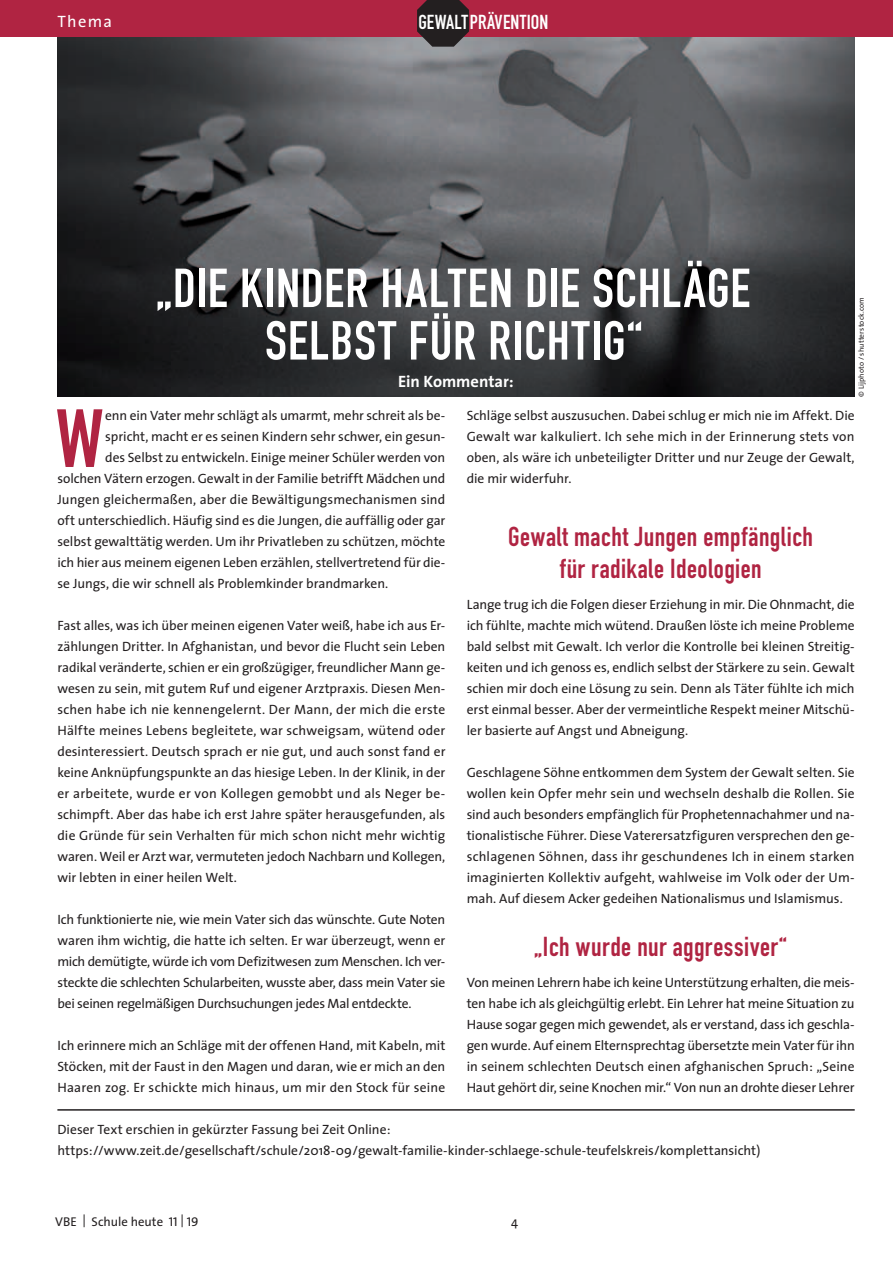
<style>
.page{position:relative;width:893px;height:1263px;background:#fff}
.page>*{position:absolute;margin:0;border:0;box-sizing:border-box;transform-origin:0 0}
.t1{font:700 81px "DIN Condensed";color:#b02442}
.t2{font:700 54px/52.5px "DIN Condensed";letter-spacing:.015em;color:#fff;text-align:center}
.t3{font:700 27px/31.5px "DIN Condensed";letter-spacing:.02em;color:#b02442;text-align:center}
.t4{font:19.95px "DIN Engschrift";letter-spacing:.01em;color:#fff}
.t5{font:700 16.5px "The Sans";letter-spacing:-.005em;color:#fff}
.t6{font:16.5px "The Sans";letter-spacing:.08em;color:#fff}
.t7{font:13.5px/21px "The Sans";letter-spacing:-.005em;color:#231f20;text-align:justify}
.t8{font:12.75px "The Sans";color:#231f20}
.t9{font:7.5px "The Sans";letter-spacing:.015em;color:#231f20}
.s1{font-family:"The Sans Caps"}
</style>
<div class="page">
<img style="left:57px;top:37px;width:798px;height:359px">
<div style="left:0;top:0;width:893px;height:37px;background:#b02442"></div>
<hr style="left:57px;top:1109px;width:798px;height:2px;background:#231f20">
<svg style="left:417px;top:0;width:52px;height:47px;background:#352a2d"></svg>
<p class="t6" style="left:57px;top:8px;width:56px">Thema</p>
<h3 class="t4" style="left:418px;top:10px;width:131px">GEWALTPRÄVENTION</h3>
<h2 class="t2" style="left:157px;top:262px;width:595px">„DIE KINDER HALTEN DIE SCHLÄGE<br>SELBST FÜR RICHTIG“</h2>
<p class="t5" style="left:398px;top:368px;width:117px">Ein Kommentar:</p>
<p class="t9" style="left:855px;top:396px;width:101px;rotate:-90deg">© Lijphoto / shutterstock.com</p>
<h1 class="t1" style="left:56px;top:384px;width:50px">W</h1>
<p class="t7" style="left:105px;top:405px;width:342px">enn ein Vater mehr schlägt als umarmt, mehr schreit als be-</p>
<p class="t7" style="left:105px;top:426px;width:342px">spricht, macht er es seinen Kindern sehr schwer, ein gesun-</p>
<p class="t7" style="left:105px;top:447px;width:342px">des Selbst zu entwickeln. Einige meiner Schüler werden von</p>
<p class="t7" style="left:57px;top:468px;width:389px">solchen Vätern erzogen. Gewalt in der Familie betrifft Mädchen und</p>
<p class="t7" style="left:57px;top:489px;width:389px">Jungen gleichermaßen, aber die Bewältigungsmechanismen sind</p>
<p class="t7" style="left:57px;top:510px;width:389px">oft unterschiedlich. Häufig sind es die Jungen, die auffällig oder gar</p>
<p class="t7" style="left:57px;top:531px;width:390px">selbst gewalttätig werden. Um ihr Privatleben zu schützen, möchte</p>
<p class="t7" style="left:57px;top:552px;width:389px">ich hier aus meinem eigenen Leben erzählen, stellvertretend für die-</p>
<p class="t7" style="left:57px;top:573px;width:332px">se Jungs, die wir schnell als Problemkinder brandmarken.</p>
<p class="t7" style="left:57px;top:615px;width:390px">Fast alles, was ich über meinen eigenen Vater weiß, habe ich aus Er&shy;zählungen Dritter. In Afghanistan, und bevor die Flucht sein Leben radikal veränderte, schien er ein großzügiger, freundlicher Mann ge&shy;wesen zu sein, mit gutem Ruf und eigener Arztpraxis. Diesen Men&shy;schen habe ich nie kennengelernt. Der Mann, der mich die erste Hälfte meines Lebens begleitete, war schweigsam, wütend oder desinteressiert. Deutsch sprach er nie gut, und auch sonst fand er keine Anknüpfungspunkte an das hiesige Leben. In der Klinik, in der er arbeitete, wurde er von Kollegen gemobbt und als Neger be&shy;schimpft. Aber das habe ich erst Jahre später herausgefunden, als die Gründe für sein Verhalten für mich schon nicht mehr wichtig waren. Weil er Arzt war, vermuteten jedoch Nachbarn und Kollegen, wir lebten in einer heilen Welt.</p>
<p class="t7" style="left:57px;top:909px;width:389px">Ich funktionierte nie, wie mein Vater sich das wünschte. Gute Noten waren ihm wichtig, die hatte ich selten. Er war überzeugt, wenn er mich demütigte, würde ich vom Defizitwesen zum Menschen. Ich ver&shy;steckte die schlechten Schularbeiten, wusste aber, dass mein Vater sie bei seinen regelmäßigen Durchsuchungen jedes Mal entdeckte.</p>
<p class="t7" style="left:57px;top:1035px;width:389px">Ich erinnere mich an Schläge mit der offenen Hand, mit Kabeln, mit Stöcken, mit der Faust in den Magen und daran, wie er mich an den Haaren zog. Er schickte mich hinaus, um mir den Stock für seine</p>
<p class="t7" style="left:467px;top:405px;width:390px">Schläge selbst auszusuchen. Dabei schlug er mich nie im Affekt. Die Gewalt war kalkuliert. Ich sehe mich in der Erinnerung stets von oben, als wäre ich unbeteiligter Dritter und nur Zeuge der Gewalt, die mir widerfuhr.</p>
<h3 class="t3" style="left:508px;top:521px;width:306px">Gewalt macht Jungen empfänglich für radikale Ideologien</h3>
<p class="t7" style="left:467px;top:594px;width:390px">Lange trug ich die Folgen dieser Erziehung in mir. Die Ohnmacht, die ich fühlte, machte mich wütend. Draußen löste ich meine Probleme bald selbst mit Gewalt. Ich verlor die Kontrolle bei kleinen Streitig&shy;keiten und ich genoss es, endlich selbst der Stärkere zu sein. Gewalt schien mir doch eine Lösung zu sein. Denn als Täter fühlte ich mich erst einmal besser. Aber der vermeintliche Respekt meiner Mitschü&shy;ler basierte auf Angst und Abneigung.</p>
<p class="t7" style="left:467px;top:762px;width:389px">Geschlagene Söhne entkommen dem System der Gewalt selten. Sie wollen kein Opfer mehr sein und wechseln deshalb die Rollen. Sie sind auch besonders empfänglich für Prophetennachahmer und na&shy;tionalistische Führer. Diese Vaterersatzfiguren versprechen den ge&shy;schlagenen Söhnen, dass ihr geschundenes Ich in einem starken imaginierten Kollektiv aufgeht, wahlweise im Volk oder der Um&shy;mah. Auf diesem Acker gedeihen Nationalismus und Islamismus.</p>
<h3 class="t3" style="left:535px;top:930px;width:254px">„Ich wurde nur aggressiver“</h3>
<p class="t7" style="left:467px;top:972px;width:390px">Von meinen Lehrern habe ich keine Unterstützung erhalten, die meis&shy;ten habe ich als gleichgültig erlebt. Ein Lehrer hat meine Situation zu Hause sogar gegen mich gewendet, als er verstand, dass ich geschla&shy;gen wurde. Auf einem Elternsprechtag übersetzte mein Vater für ihn in seinem schlechten Deutsch einen afghanischen Spruch: „Seine Haut gehört dir, seine Knochen mir.“ Von nun an drohte dieser Lehrer</p>
<p class="t7" style="left:57px;top:1119px;width:705px">Dieser Text erschien in gekürzter Fassung bei Zeit Online: https://www.zeit.de/gesellschaft/schule/2018-09/gewalt-familie-kinder-schlaege-schule-teufelskreis/komplettansicht)</p>
<p class="t8" style="left:55px;top:1210px;width:145px">VBE <span class="s1">|</span> Schule heute <span class="s1">11 | 19</span></p>
<p class="t8" style="left:511px;top:1210px;width:8px">4</p>
</div>
